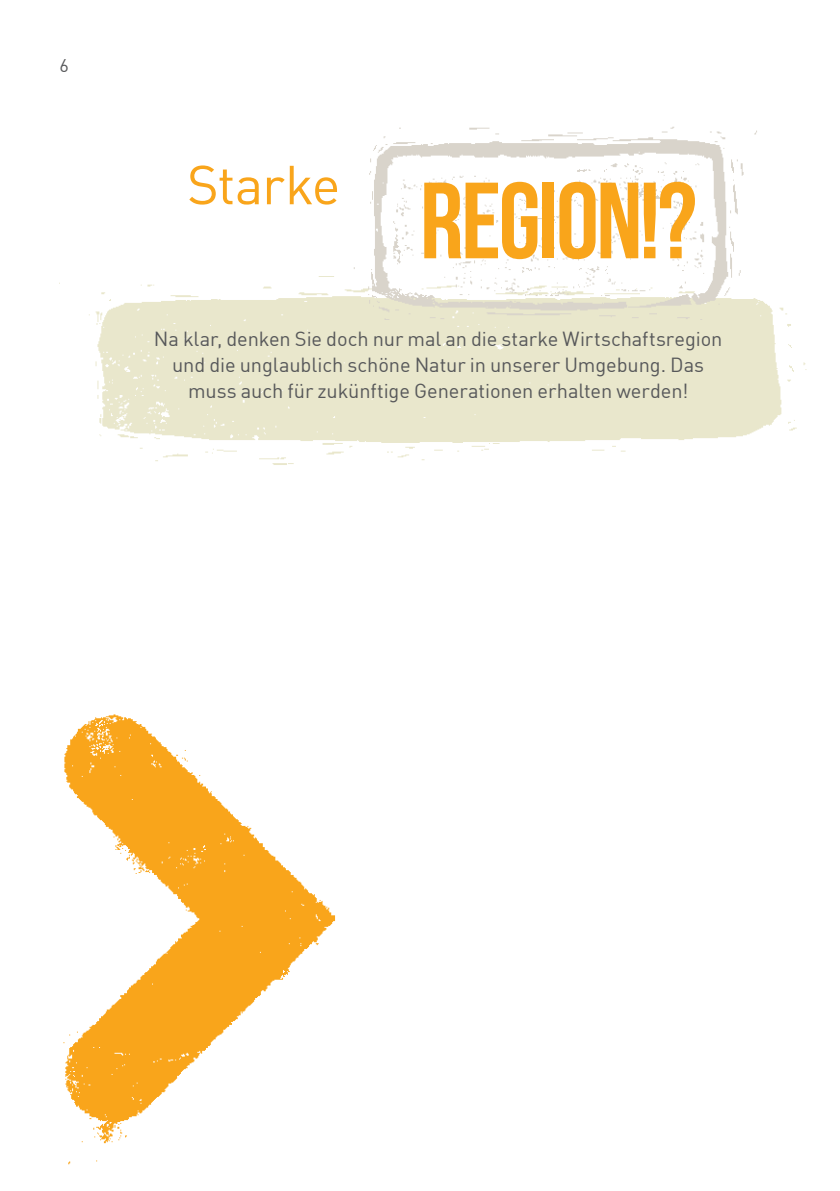
<style>
.page{position:relative;width:840px;height:1191px;background:#fff}
.page>*{position:absolute;margin:0;border:0;box-sizing:border-box;transform-origin:0 0}
.EnBW_Überschrift_21{font:108px "Bebas Neue";letter-spacing:-.025em;color:#f9a51b}
.EnBW_Überschrift_21-2{font:54px "En BWDIN Pro";letter-spacing:-.02em;color:#f9a51b}
.EnBW_Vorlauftext_S_1{font:20px/26px "En BWDIN Pro";letter-spacing:-.005em;color:#57585a;text-align:center}
.t1{font:18px "En BWDIN Pro";color:#57585a}
</style>
<div class="page">
<img style="left:89px;top:276px;width:718px;height:189px">
<img style="left:348px;top:126px;width:409px;height:193px">
<img style="left:63px;top:714px;width:273px;height:451px">
<p class="t1" style="left:60px;top:52px;width:11px">6</p>
<p class="EnBW_Überschrift_21-2" style="left:187px;top:142px;width:155px">Starke</p>
<p class="EnBW_Überschrift_21" style="left:420px;top:162px;width:278px">REGION!?</p>
<p class="EnBW_Vorlauftext_S_1" style="left:154px;top:324px;width:569px">Na klar, denken Sie doch nur mal an die starke Wirtschaftsregion und die unglaublich schöne Natur in unserer Umgebung. Das muss auch für zukünftige Generationen erhalten werden!</p>
</div>
